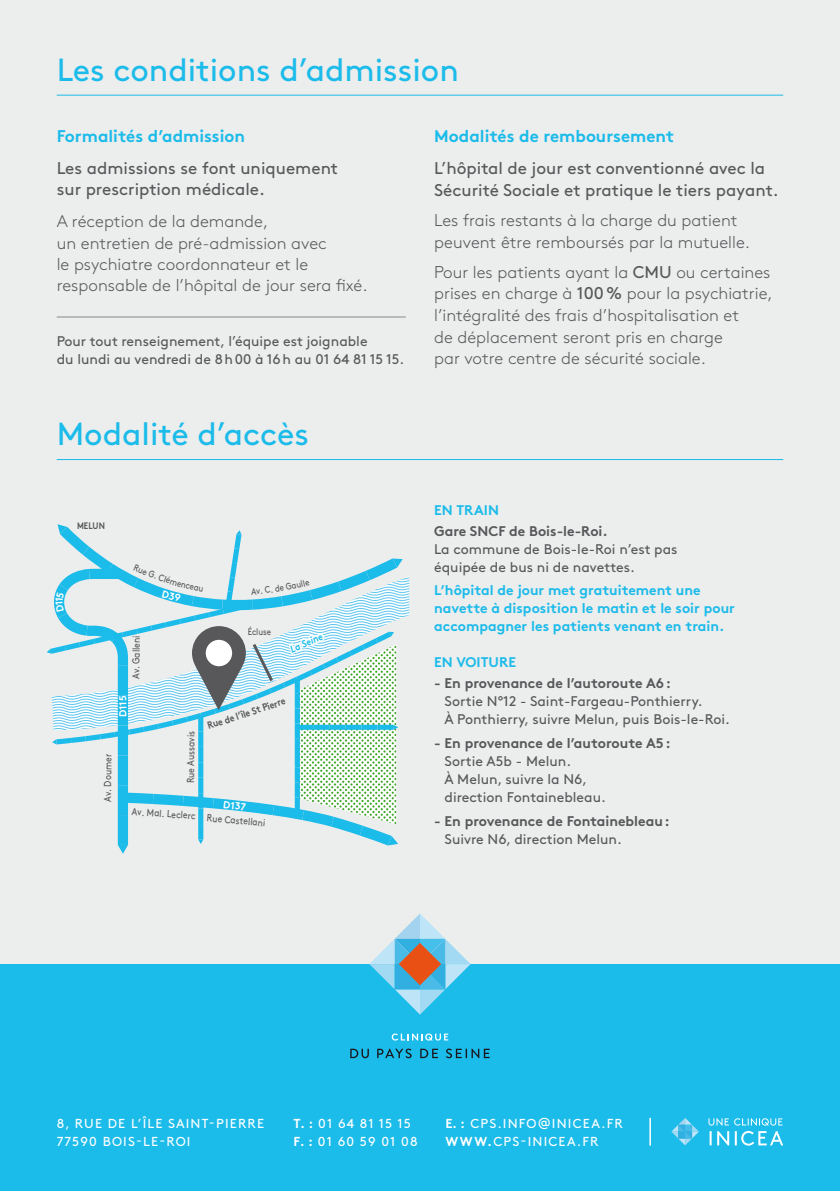
<style>
.page{position:relative;width:840px;height:1191px;background:#fff}
.page>*{position:absolute;margin:0;border:0;box-sizing:border-box;transform-origin:0 0}
.t1{font:32px "Brown";color:#1bbbea}
.t2{font:300 17px/21.6px "Brown";color:#58585a}
.t3{font:17px/21px "Brown";color:#58585a}
.t4{font:700 17px "Brown";color:#1bbbea}
.t5{font:14px/18px "Brown";color:#58585a}
.t6{font:700 14px/18px "Brown";color:#1bbbea}
.t7{font:700 14px "Brown";color:#58585a}
.t8{font:13px "Brown";letter-spacing:.09em;color:#fff}
.t9{font:10.2px "Brown";letter-spacing:-.015em;color:#58585a;scale:.85 1}
.t10{font:700 10.2px "Brown";color:#58585a;scale:.85 1}
.t11{font:700 10.2px "Brown";color:#fff}
.t12{font:italic 700 10.2px "Brown";color:#009ee0;scale:.85 1}
.t13{font:9.4px "Brown";letter-spacing:-.005em;color:#58585a;scale:.85 1}
.t14{font:700 9.4px "Brown";color:#58585a;scale:.85 1}
.s1{font-weight:400}
.s2{font-weight:700}
</style>
<div class="page">
<div style="left:0;top:0;width:839px;height:1191px;background:#eceded"></div>
<div style="left:0;top:964px;width:839px;height:227px;background:#1bbbea"></div>
<svg style="left:649px;top:1117px;width:1px;height:28px"></svg>
<svg style="left:709px;top:1131px;width:73px;height:14px"></svg>
<svg style="left:708px;top:1118px;width:74px;height:7px"></svg>
<svg style="left:671px;top:1118px;width:27px;height:27px"></svg>
<svg style="left:391px;top:1033px;width:57px;height:7px"></svg>
<svg style="left:369px;top:914px;width:101px;height:100px"></svg>
<svg style="left:350px;top:1048px;width:18px;height:10px"></svg>
<svg style="left:377px;top:1048px;width:34px;height:10px"></svg>
<svg style="left:420px;top:1048px;width:18px;height:10px"></svg>
<svg style="left:446px;top:1048px;width:43px;height:10px"></svg>
<hr style="left:57px;top:95px;width:725px;height:1px;background:#1bbbea">
<hr style="left:57px;top:317px;width:348px;height:1px;background:#87888a">
<hr style="left:57px;top:459px;width:725px;height:1px;background:#1bbbea">
<svg style="left:47px;top:524px;width:355px;height:329px"></svg>
<h1 class="t1" style="left:57px;top:45px;width:403px">Les conditions d’admission</h1>
<p class="t4" style="left:57px;top:122px;width:190px">Formalités d’admission</p>
<p class="t3" style="left:57px;top:156px;width:283px">Les admissions se font uniquement sur prescription médicale.</p>
<p class="t2" style="left:57px;top:210px;width:312px;line-height:21px">A réception de la demande,<br>un entretien de pré-admission avec<br>le psychiatre coordonnateur et le responsable de l’hôpital de jour sera fixé.</p>
<p class="t5" style="left:57px;top:330px;width:349px">Pour tout renseignement, l’équipe est joignable<br>du lundi au vendredi de 8h00 à 16h au 01 64 81 15 15.</p>
<h1 class="t1" style="left:57px;top:409px;width:254px">Modalité d’accès</h1>
<p class="t14" style="left:77px;top:518px;width:34px">MELUN</p>
<p class="t9" style="left:128px;top:678px;width:52px;rotate:-89deg">Av. Galleni</p>
<p class="t11" style="left:115px;top:717px;width:23px;rotate:-90deg">D115</p>
<p class="t9" style="left:100px;top:802px;width:58px;rotate:-90deg">Av. Doumer</p>
<p class="t9" style="left:183px;top:783px;width:63px;rotate:-90deg">Rue Aussavis</p>
<p class="t9" style="left:132px;top:803px;width:77px;rotate:4deg">Av. Mal. Leclerc</p>
<p class="t13" style="left:247px;top:625px;width:29px">Écluse</p>
<p class="t12" style="left:287px;top:642px;width:42px;rotate:-24deg">La Seine</p>
<p class="t10" style="left:205px;top:718px;width:97px;rotate:-18deg">Rue de l’île St Pierre</p>
<p class="t11" style="left:224px;top:796px;width:24px;rotate:6deg">D137</p>
<p class="t9" style="left:207px;top:810px;width:70px;rotate:5deg">Rue Castellani</p>
<p class="t4" style="left:434px;top:122px;width:241px">Modalités de remboursement</p>
<p class="t3" style="left:434px;top:156px;width:346px;line-height:21.6px">L’hôpital de jour est conventionné avec la<br>Sécurité Sociale et pratique le tiers payant.</p>
<p class="t2" style="left:434px;top:208px;width:317px">Les frais restants à la charge du patient peuvent être remboursés par la mutuelle.</p>
<p class="t2" style="left:434px;top:260px;width:340px">Pour les patients ayant la <span class="s1">CMU</span> ou certaines prises en charge à <span class="s1">100%</span> pour la psychiatrie, l’intégralité des frais d’hospitalisation et<br>de déplacement seront pris en charge<br>par votre centre de sécurité sociale.</p>
<p class="t6" style="left:434px;top:499px;width:32px">EN TRAIN</p>
<p class="t7" style="left:434px;top:519px;width:47px">Gare SNC</p>
<p class="t7" style="left:498px;top:519px;width:111px">F de Bois-le-Roi.</p>
<p class="t5" style="left:434px;top:538px;width:245px">La commune de Bois-le-Roi n’est pas équipée de bus ni de navettes.</p>
<p class="t6" style="left:434px;top:580px;width:302px">L’hôpital de jour met gratuitement une navette à disposition le matin et le soir pour accompagner les patients venant en train.</p>
<p class="t6" style="left:434px;top:652px;width:41px">EN VOITURE</p>
<p class="t7" style="left:434px;top:672px;width:238px">- En provenance de l’autoroute A6:</p>
<p class="t5" style="left:444px;top:691px;width:287px">Sortie N°12 - Saint-Fargeau-Ponthierry.<br>À Ponthierry, suivre Melun, puis Bois-le-Roi.</p>
<p class="t7" style="left:434px;top:731px;width:238px">- En provenance de l’autoroute A5:</p>
<p class="t5" style="left:444px;top:751px;width:163px">Sortie A5b - Melun.<br>À Melun, suivre la N6, direction Fontainebleau.</p>
<p class="t7" style="left:434px;top:809px;width:237px">- En provenance de Fontainebleau:</p>
<p class="t5" style="left:444px;top:828px;width:179px">Suivre N6, direction Melun.</p>
<p class="t8" style="left:57px;top:1113px;width:209px">8, Rue de l’île Saint-Pierre</p>
<p class="t8" style="left:293px;top:1113px;width:119px"><span class="s2">T. :</span> 01 64 81 15 15</p>
<p class="t8" style="left:445px;top:1113px;width:175px"><span class="s2">E. :</span> cps.info@inicea.fr</p>
<p class="t8" style="left:57px;top:1131px;width:64px">77590 BOIS</p>
<p class="t8" style="left:136px;top:1131px;width:46px">-LE-ROI</p>
<p class="t8" style="left:293px;top:1131px;width:126px"><span class="s2">F. :</span> 01 60 59 01 08</p>
<p class="t8" style="left:445px;top:1131px;width:150px"><span class="s2">WWW.</span>cps-inicea.fr</p>
</div>
